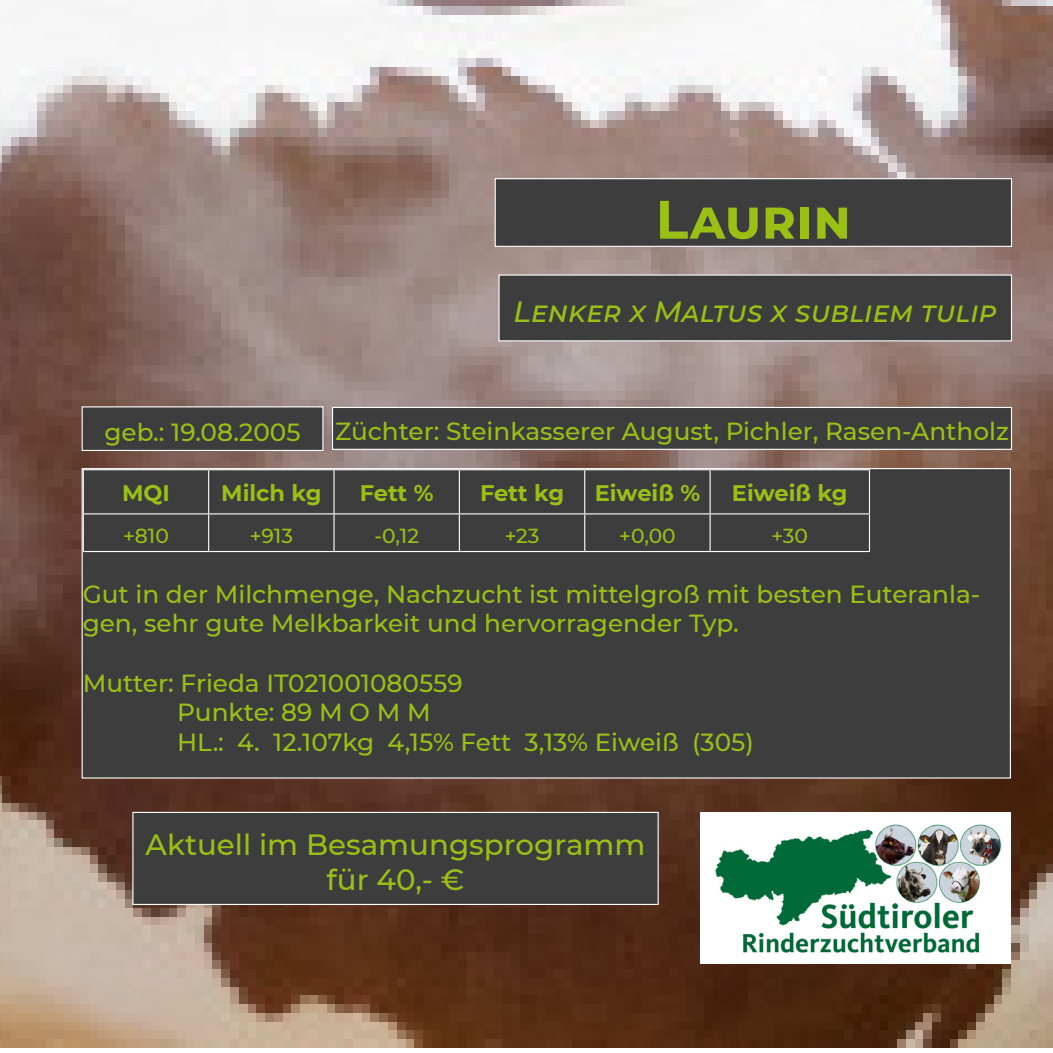
<style>
.page{position:relative;width:1053px;height:1053px;background:#fff}
.page>*{position:absolute;margin:0;border:0;box-sizing:border-box;transform-origin:0 0}
.t1{font:700 54px "Montserrat";color:#9ac016}
.t2{font:500 29.25px/35.1px "Montserrat";color:#9ac016;text-align:center}
.t3{font:italic 500 29.25px "Montserrat";color:#9ac016}
.t4{font:500 24.75px/29.7px "Montserrat";color:#9ac016}
.t5{font:700 22.5px "Montserrat";color:#9ac016}
.t6{font:500 20.25px "Montserrat";color:#9ac016}
</style>
<div class="page">
<img style="left:0;top:0;width:1052px;height:1047px">
<div style="left:495px;top:179px;width:516px;height:67px;background:#3d3d3d"></div>
<div style="left:494px;top:178px;width:517px;height:69px;border:1px solid #fff"></div>
<div style="left:499px;top:275px;width:512px;height:66px;background:#3d3d3d"></div>
<div style="left:498px;top:274px;width:513px;height:67px;border:1px solid #fff"></div>
<div style="left:133px;top:812px;width:525px;height:92px;background:#3d3d3d"></div>
<div style="left:132px;top:811px;width:526px;height:93px;border:1px solid #fff"></div>
<div style="left:82px;top:468px;width:928px;height:310px;background:#3d3d3d"></div>
<hr style="left:208px;top:470px;width:1px;height:43px;background:#fff">
<hr style="left:333px;top:470px;width:1px;height:43px;background:#fff">
<hr style="left:459px;top:470px;width:1px;height:43px;background:#fff">
<hr style="left:584px;top:470px;width:1px;height:43px;background:#fff">
<hr style="left:709px;top:470px;width:1px;height:43px;background:#fff">
<hr style="left:868px;top:470px;width:2px;height:43px;background:#fff">
<hr style="left:83px;top:513px;width:126px;height:1px;background:#fff">
<hr style="left:209px;top:513px;width:125px;height:1px;background:#fff">
<hr style="left:208px;top:514px;width:1px;height:37px;background:#fff">
<hr style="left:334px;top:513px;width:125px;height:1px;background:#fff">
<hr style="left:333px;top:514px;width:1px;height:37px;background:#fff">
<hr style="left:459px;top:513px;width:125px;height:1px;background:#fff">
<hr style="left:459px;top:514px;width:1px;height:37px;background:#fff">
<hr style="left:584px;top:513px;width:126px;height:1px;background:#fff">
<hr style="left:584px;top:514px;width:1px;height:37px;background:#fff">
<hr style="left:710px;top:513px;width:160px;height:1px;background:#fff">
<hr style="left:709px;top:514px;width:1px;height:37px;background:#fff">
<hr style="left:868px;top:514px;width:2px;height:37px;background:#fff">
<hr style="left:83px;top:551px;width:126px;height:1px;background:#fff">
<hr style="left:209px;top:551px;width:125px;height:1px;background:#fff">
<hr style="left:334px;top:551px;width:125px;height:1px;background:#fff">
<hr style="left:459px;top:551px;width:125px;height:1px;background:#fff">
<hr style="left:584px;top:551px;width:126px;height:1px;background:#fff">
<hr style="left:710px;top:551px;width:160px;height:1px;background:#fff">
<div style="left:82px;top:407px;width:241px;height:43px;background:#3d3d3d"></div>
<div style="left:82px;top:406px;width:241px;height:45px;border:1px solid #fff"></div>
<div style="left:332px;top:407px;width:679px;height:42px;background:#3d3d3d"></div>
<div style="left:332px;top:407px;width:679px;height:43px;border:1px solid #fff"></div>
<img style="left:700px;top:813px;width:310px;height:150px">
<p class="t1" style="left:655px;top:180px;width:197px">Laurin</p>
<p class="t3" style="left:513px;top:291px;width:485px">Lenker x Maltus x subliem tulip</p>
<p class="t4" style="left:104px;top:416px;width:198px">geb.: 19.08.2005</p>
<p class="t4" style="left:335px;top:415px;width:675px">Züchter: Steinkasserer August, Pichler, Rasen-Antholz</p>
<p class="t5" style="left:122px;top:476px;width:49px">MQI</p>
<p class="t5" style="left:221px;top:476px;width:102px">Milch kg</p>
<p class="t5" style="left:360px;top:476px;width:75px">Fett %</p>
<p class="t5" style="left:480px;top:476px;width:86px">Fett kg</p>
<p class="t5" style="left:594px;top:476px;width:107px">Eiweiß %</p>
<p class="t5" style="left:732px;top:476px;width:117px">Eiweiß kg</p>
<p class="t6" style="left:123px;top:521px;width:47px">+810</p>
<p class="t6" style="left:250px;top:521px;width:45px">+913</p>
<p class="t6" style="left:374px;top:521px;width:46px">-0,12</p>
<p class="t6" style="left:504px;top:521px;width:36px">+23</p>
<p class="t6" style="left:619px;top:521px;width:58px">+0,00</p>
<p class="t6" style="left:771px;top:521px;width:38px">+30</p>
<p class="t4" style="left:83px;top:578px;width:899px">Gut in der Milchmenge, Nachzucht ist mittelgroß mit besten Euteranla&shy;gen, sehr gute Melkbarkeit und hervorragender Typ.</p>
<p class="t4" style="left:83px;top:667px;width:381px">Mutter: Frieda IT021001080559</p>
<p class="t4" style="left:177px;top:696px;width:255px">Punkte: 89 M O M M</p>
<p class="t4" style="left:177px;top:726px;width:578px">HL.: 4. 12.107kg 4,15% Fett 3,13% Eiweiß (305)</p>
<p class="t2" style="left:146px;top:825px;width:501px">Aktuell im Besamungsprogramm für 40,- €</p>
</div>
